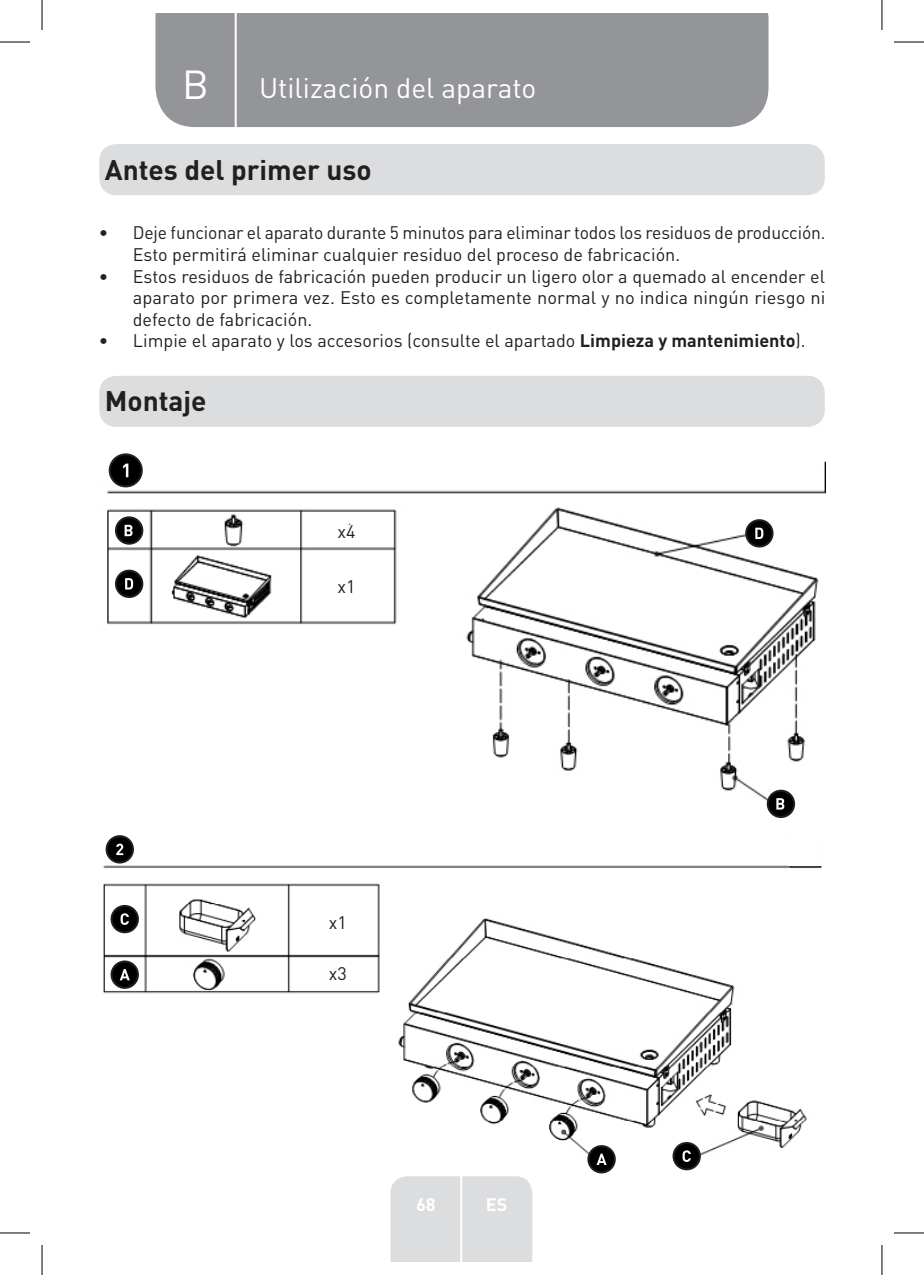
<style>
.page{position:relative;width:924px;height:1275px;background:#fff}
.page>*{position:absolute;margin:0;border:0;box-sizing:border-box;transform-origin:0 0}
.t1{font:40px "DIN Pro";color:#fff}
.Headline-01{font:700 28px "DIN Pro";color:#231f20}
.TitreGauche__gabarit{font:28px "DIN Pro";color:#fff}
.Centre__Table{font:18px/21.6px "DIN Pro";color:#231f20}
.t2{font:700 18px "DIN Pro";color:#fff}
.s1{font-weight:700}
</style>
<div class="page">
<div style="left:155px;top:14px;width:613px;height:113px;background:#939598"></div>
<div style="left:390px;top:1176px;width:142px;height:85px;background:#dcdddf"></div>
<hr style="left:460px;top:1153px;width:2px;height:108px;background:#fff">
<hr style="left:234px;top:14px;width:2px;height:116px;background:#fff">
<div style="left:99px;top:144px;width:725px;height:51px;background:#dcdddf;border-radius:17px"></div>
<div style="left:99px;top:376px;width:725px;height:51px;background:#dcdddf;border-radius:17px"></div>
<img style="left:107px;top:453px;width:717px;height:365px">
<div style="left:116px;top:517px;width:26px;height:27px;background:#000;border-radius:50%"></div>
<div style="left:115px;top:516px;width:28px;height:29px;border:2px solid #231f20;border-radius:50%"></div>
<svg style="left:124px;top:525px;width:8px;height:11px"></svg>
<div style="left:767px;top:790px;width:26px;height:27px;background:#000;border-radius:50%"></div>
<div style="left:766px;top:789px;width:28px;height:29px;border:2px solid #231f20;border-radius:50%"></div>
<svg style="left:776px;top:798px;width:8px;height:11px"></svg>
<div style="left:116px;top:570px;width:26px;height:27px;background:#000;border-radius:50%"></div>
<div style="left:115px;top:569px;width:28px;height:29px;border:2px solid #231f20;border-radius:50%"></div>
<svg style="left:125px;top:578px;width:8px;height:11px"></svg>
<div style="left:745px;top:520px;width:27px;height:26px;background:#000;border-radius:50%"></div>
<div style="left:744px;top:519px;width:29px;height:28px;border:2px solid #231f20;border-radius:50%"></div>
<svg style="left:755px;top:527px;width:8px;height:12px"></svg>
<div style="left:110px;top:454px;width:32px;height:32px;background:#000;border-radius:50%"></div>
<div style="left:109px;top:453px;width:34px;height:34px;border:2px solid #231f20;border-radius:50%"></div>
<svg style="left:123px;top:463px;width:5px;height:14px"></svg>
<div style="left:337px;top:525px;width:18px;height:13px;background:#fff"></div>
<div style="left:337px;top:579px;width:18px;height:14px;background:#fff"></div>
<img style="left:103px;top:835px;width:719px;height:339px">
<div style="left:111px;top:961px;width:27px;height:27px;background:#000;border-radius:50%"></div>
<div style="left:110px;top:960px;width:29px;height:29px;border:2px solid #231f20;border-radius:50%"></div>
<svg style="left:120px;top:969px;width:10px;height:11px"></svg>
<div style="left:588px;top:1146px;width:26px;height:26px;background:#000;border-radius:50%"></div>
<div style="left:587px;top:1145px;width:28px;height:28px;border:2px solid #231f20;border-radius:50%"></div>
<svg style="left:596px;top:1153px;width:10px;height:12px"></svg>
<div style="left:111px;top:906px;width:27px;height:26px;background:#000;border-radius:50%"></div>
<div style="left:110px;top:905px;width:29px;height:28px;border:2px solid #231f20;border-radius:50%"></div>
<svg style="left:120px;top:913px;width:9px;height:12px"></svg>
<div style="left:673px;top:1143px;width:26px;height:26px;background:#000;border-radius:50%"></div>
<div style="left:672px;top:1142px;width:28px;height:28px;border:2px solid #231f20;border-radius:50%"></div>
<svg style="left:682px;top:1150px;width:8px;height:12px"></svg>
<div style="left:106px;top:836px;width:27px;height:26px;background:#000;border-radius:50%"></div>
<div style="left:105px;top:835px;width:29px;height:28px;border:2px solid #231f20;border-radius:50%"></div>
<svg style="left:116px;top:843px;width:7px;height:12px"></svg>
<div style="left:787px;top:836px;width:34px;height:30px;background:#fff"></div>
<div style="left:328px;top:966px;width:18px;height:14px;background:#fff"></div>
<div style="left:328px;top:915px;width:18px;height:14px;background:#fff"></div>
<hr style="left:0;top:42px;width:30px;height:1px;background:#000">
<hr style="left:893px;top:42px;width:30px;height:1px;background:#000">
<hr style="left:0;top:1232px;width:30px;height:1px;background:#000">
<hr style="left:893px;top:1232px;width:30px;height:1px;background:#000">
<hr style="left:42px;top:0;width:1px;height:30px;background:#000">
<hr style="left:42px;top:1245px;width:1px;height:30px;background:#000">
<hr style="left:881px;top:0;width:1px;height:30px;background:#000">
<hr style="left:881px;top:1245px;width:1px;height:30px;background:#000">
<p class="t1" style="left:182px;top:57px;width:28px">B</p>
<p class="TitreGauche__gabarit" style="left:259px;top:69px;width:279px">Utilización del aparato</p>
<p class="Headline-01" style="left:105px;top:146px;width:268px">Antes del primer uso</p>
<p class="Centre__Table" style="left:133px;top:221px;width:694px;text-indent:-34px">• Deje funcionar el aparato durante 5 minutos para eliminar todos los residuos de producción.<br>Esto permitirá eliminar cualquier residuo del proceso de fabricación.</p>
<p class="Centre__Table" style="left:133px;top:265px;width:694px;text-align:justify;text-indent:-34px">• Estos residuos de fabricación pueden producir un ligero olor a quemado al encender el aparato por primera vez. Esto es completamente normal y no indica ningún riesgo ni defecto de fabricación.</p>
<p class="Centre__Table" style="left:99px;top:329px;width:708px">• Limpie el aparato y los accesorios (consulte el apartado <span class="s1">Limpieza y mantenimiento</span>).</p>
<p class="Headline-01" style="left:105px;top:378px;width:103px">Montaje</p>
<p class="Centre__Table" style="left:337px;top:520px;width:19px">x4</p>
<p class="Centre__Table" style="left:337px;top:575px;width:19px">x1</p>
<p class="Centre__Table" style="left:328px;top:911px;width:19px">x1</p>
<p class="Centre__Table" style="left:328px;top:962px;width:19px">x3</p>
<p class="t2" style="left:416px;top:1189px;width:21px">68</p>
<p class="t2" style="left:485px;top:1189px;width:23px">ES</p>
</div>
